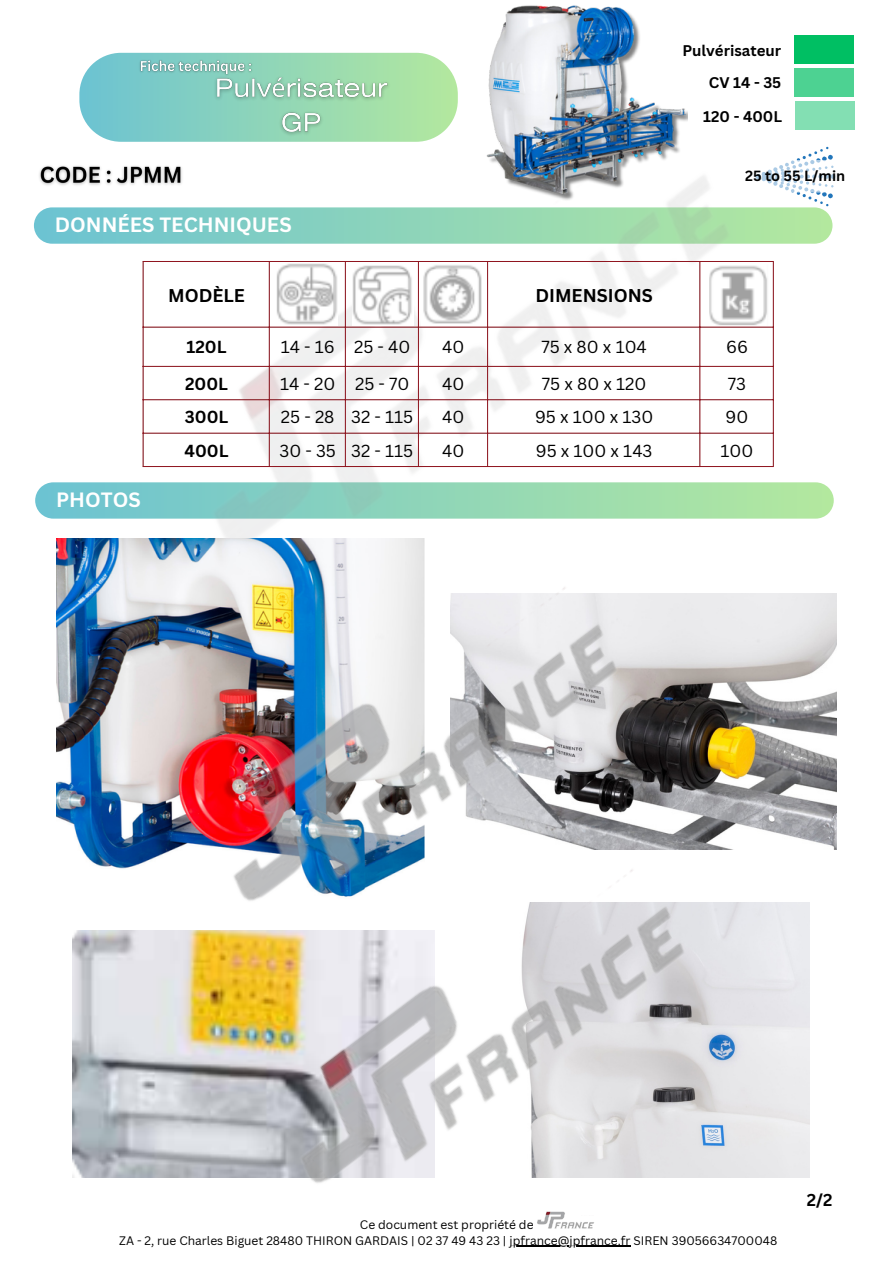
<style>
.page{position:relative;width:894px;height:1264px;background:#fff}
.page>*{position:absolute;margin:0;border:0;box-sizing:border-box;transform-origin:0 0}
.t1{font:700 20.1px "Canva Sans";color:#fff}
.t2{font:700 18px "Canva Sans";color:#000}
.t3{font:16.95px "Canva Sans";color:#000}
.t4{font:700 16.95px "Canva Sans";color:#000}
.t5{font:700 16.8px "Canva Sans";color:#000}
.t6{font:700 15px "Canva Sans";color:#000}
.t7{font:700 14.4px "Canva Sans";color:#000}
.t8{font:12px "Canva Sans";color:#000}
</style>
<div class="page">
<svg style="left:35px;top:482px;width:798px;height:36px;background:#8cd2c2"></svg>
<img style="left:142px;top:244px;width:635px;height:307px">
<img style="left:57px;top:538px;width:367px;height:331px">
<img style="left:72px;top:930px;width:177px;height:247px">
<img style="left:653px;top:593px;width:183px;height:256px">
<img style="left:182px;top:551px;width:471px;height:414px">
<div style="left:721px;top:902px;width:88px;height:275px;background:#e8e8eb"></div>
<img style="left:249px;top:833px;width:472px;height:414px">
<div style="left:793px;top:36px;width:60px;height:28px;background:#00bf63"></div>
<svg style="left:34px;top:53px;width:819px;height:191px"></svg>
<hr style="left:142px;top:262px;width:1px;height:204px;background:#90141e">
<hr style="left:269px;top:262px;width:1px;height:204px;background:#90141e">
<hr style="left:345px;top:262px;width:1px;height:204px;background:#90141e">
<hr style="left:418px;top:262px;width:1px;height:204px;background:#90141e">
<hr style="left:487px;top:262px;width:1px;height:204px;background:#90141e">
<hr style="left:699px;top:262px;width:1px;height:204px;background:#90141e">
<hr style="left:772px;top:262px;width:1px;height:204px;background:#90141e">
<hr style="left:142px;top:261px;width:631px;height:1px;background:#90141e">
<hr style="left:142px;top:326px;width:631px;height:1px;background:#90141e">
<hr style="left:142px;top:366px;width:631px;height:1px;background:#90141e">
<hr style="left:142px;top:399px;width:631px;height:1px;background:#90141e">
<hr style="left:142px;top:432px;width:631px;height:1px;background:#90141e">
<hr style="left:142px;top:466px;width:631px;height:1px;background:#90141e">
<img style="left:277px;top:264px;width:60px;height:61px">
<img style="left:353px;top:264px;width:60px;height:61px">
<img style="left:421px;top:264px;width:62px;height:61px">
<img style="left:705px;top:264px;width:65px;height:61px">
<img style="left:472px;top:5px;width:215px;height:206px">
<img style="left:35px;top:160px;width:151px;height:30px">
<div style="left:795px;top:102px;width:59px;height:28px;background:#83dfb3"></div>
<p class="t6" style="left:682px;top:40px;width:100px">Pulvérisateur</p>
<p class="t6" style="left:708px;top:72px;width:74px">CV 14 - 35</p>
<p class="t6" style="left:703px;top:105px;width:80px">120 - 400L</p>
<p class="t1" style="left:55px;top:210px;width:238px">DONNÉES TECHNIQUES</p>
<p class="t7" style="left:745px;top:166px;width:101px">25 to 55 L/min</p>
<p class="t1" style="left:56px;top:485px;width:86px">PHOTOS</p>
<p class="t2" style="left:168px;top:283px;width:78px">MODÈLE</p>
<p class="t2" style="left:535px;top:283px;width:119px">DIMENSIONS</p>
<p class="t4" style="left:186px;top:334px;width:42px">120L</p>
<p class="t3" style="left:281px;top:334px;width:55px">14 - 16</p>
<p class="t3" style="left:354px;top:334px;width:58px">25 - 40</p>
<p class="t3" style="left:442px;top:334px;width:24px">40</p>
<p class="t3" style="left:541px;top:334px;width:107px">75 x 80 x 104</p>
<p class="t3" style="left:725px;top:334px;width:23px">66</p>
<p class="t4" style="left:185px;top:372px;width:44px">200L</p>
<p class="t3" style="left:280px;top:372px;width:57px">14 - 20</p>
<p class="t3" style="left:355px;top:372px;width:56px">25 - 70</p>
<p class="t3" style="left:442px;top:372px;width:24px">40</p>
<p class="t3" style="left:541px;top:372px;width:106px">75 x 80 x 120</p>
<p class="t3" style="left:727px;top:372px;width:20px">73</p>
<p class="t4" style="left:185px;top:405px;width:45px">300L</p>
<p class="t3" style="left:281px;top:405px;width:55px">25 - 28</p>
<p class="t3" style="left:351px;top:405px;width:63px">32 - 115</p>
<p class="t3" style="left:442px;top:405px;width:24px">40</p>
<p class="t3" style="left:535px;top:405px;width:120px">95 x 100 x 130</p>
<p class="t3" style="left:725px;top:405px;width:24px">90</p>
<p class="t4" style="left:184px;top:438px;width:46px">400L</p>
<p class="t3" style="left:279px;top:438px;width:58px">30 - 35</p>
<p class="t3" style="left:351px;top:438px;width:63px">32 - 115</p>
<h4 class="t3" style="left:442px;top:438px;width:24px">40</h4>
<h4 class="t3" style="left:535px;top:438px;width:118px">95 x 100 x 143</h4>
<p class="t3" style="left:720px;top:438px;width:34px">100</p>
<h5 class="t8" style="left:360px;top:1215px;width:175px">Ce document est propriété de</h5>
<p class="t8" style="left:119px;top:1231px;width:659px">ZA - 2, rue Charles Biguet 28480 THIRON GARDAIS | 02 37 49 43 23 | jpfrance@jpfrance.fr SIREN 39056634700048</p>
<p class="t5" style="left:806px;top:1188px;width:27px">2/2</p>
</div>
